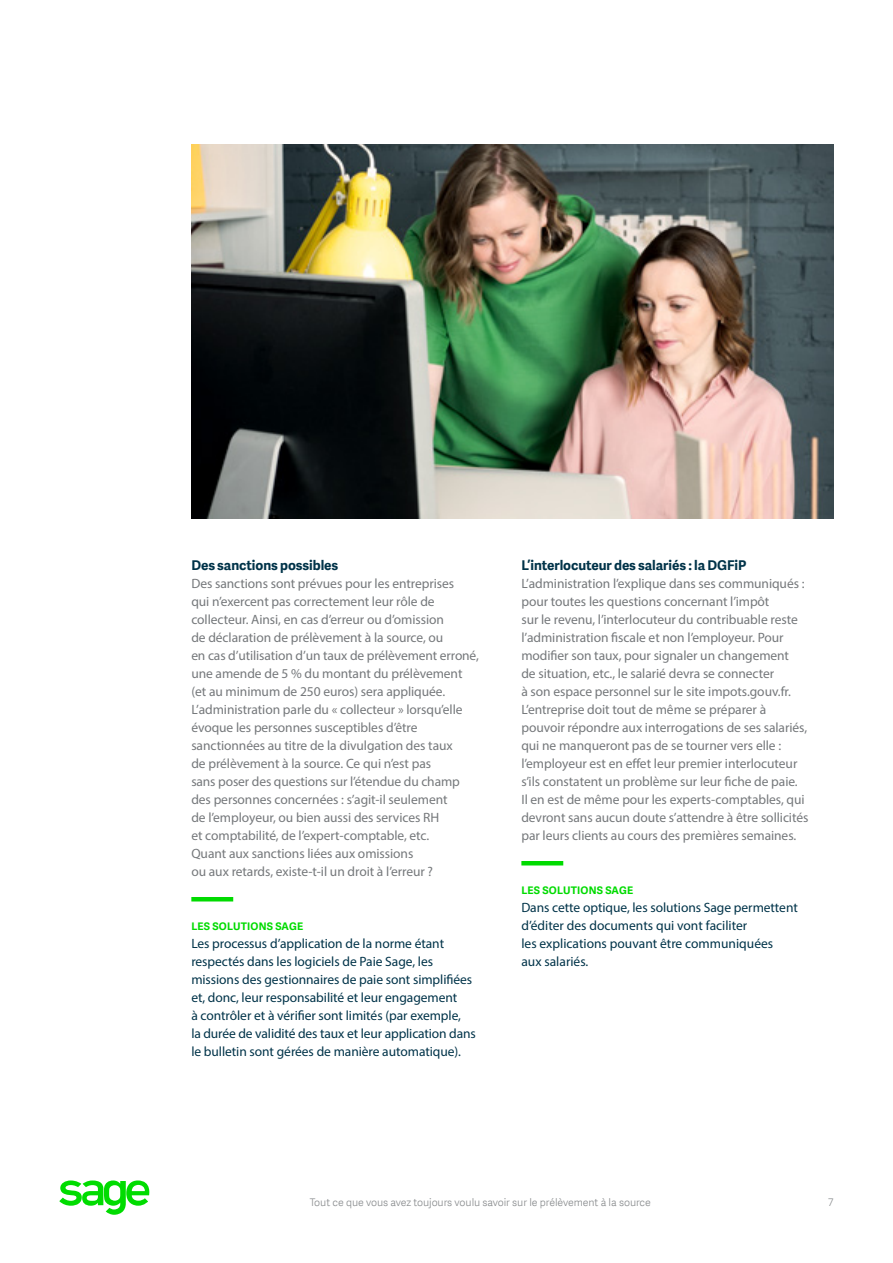
<style>
.page{position:relative;width:893px;height:1263px;background:#fff}
.page>*{position:absolute;margin:0;border:0;box-sizing:border-box;transform-origin:0 0}
.t1{font:13.5px/18px "Myriad Pro";letter-spacing:-.005em;color:#75787b}
.t2{font:13.5px/18px "Myriad Pro";letter-spacing:-.005em;color:#003349}
.t3{font:700 13.5px "Adelle Sans SAGE";letter-spacing:-.005em;color:#003349}
.t4{font:10.5px "Adelle Sans SAGE Lt";letter-spacing:-.005em;color:#888b8d}
.t5{font:700 10.5px "Adelle Sans SAGE";letter-spacing:.02em;color:#00db00}
</style>
<div class="page">
<svg style="left:59px;top:1181px;width:91px;height:34px"></svg>
<div style="left:191px;top:897px;width:42px;height:5px;background:#00db00"></div>
<div style="left:521px;top:861px;width:42px;height:5px;background:#00db00"></div>
<img style="left:191px;top:145px;width:642px;height:374px">
<p class="t3" style="left:191px;top:555px;width:148px">Des sanctions possibles</p>
<p class="t1" style="left:191px;top:574px;width:289px">Des sanctions sont prévues pour les entreprises<br>qui n’exercent pas correctement leur rôle de collecteur. Ainsi, en cas d’erreur ou d’omission<br>de déclaration de prélèvement à la source, ou<br>en cas d’utilisation d’un taux de prélèvement erroné, une amende de 5 % du montant du prélèvement (et au minimum de 250 euros) sera appliquée.<br>L’administration parle du « collecteur » lorsqu’elle évoque les personnes susceptibles d’être sanctionnées au titre de la divulgation des taux<br>de prélèvement à la source. Ce qui n’est pas<br>sans poser des questions sur l’étendue du champ des personnes concernées : s’agit-il seulement<br>de l’employeur, ou bien aussi des services RH<br>et comptabilité, de l’expert-comptable, etc.<br>Quant aux sanctions liées aux omissions<br>ou aux retards, existe-t-il un droit à l’erreur ?</p>
<p class="t5" style="left:191px;top:919px;width:113px">LES SOLUTIONS SAGE</p>
<p class="t2" style="left:191px;top:934px;width:286px">Les processus d’application de la norme étant respectés dans les logiciels de Paie Sage, les missions des gestionnaires de paie sont simplifiées et, donc, leur responsabilité et leur engagement<br>à contrôler et à vérifier sont limités (par exemple,<br>la durée de validité des taux et leur application dans le bulletin sont gérées de manière automatique).</p>
<p class="t3" style="left:521px;top:555px;width:226px">L’interlocuteur des salariés : la DGFiP</p>
<p class="t1" style="left:521px;top:574px;width:288px">L’administration l’explique dans ses communiqués : pour toutes les questions concernant l’impôt<br>sur le revenu, l’interlocuteur du contribuable reste l’administration fiscale et non l’employeur. Pour modifier son taux, pour signaler un changement<br>de situation, etc., le salarié devra se connecter<br>à son espace personnel sur le site impots.gouv.fr.<br>L’entreprise doit tout de même se préparer à pouvoir répondre aux interrogations de ses salariés, qui ne manqueront pas de se tourner vers elle : l’employeur est en effet leur premier interlocuteur s’ils constatent un problème sur leur fiche de paie.<br>Il en est de même pour les experts-comptables, qui devront sans aucun doute s’attendre à être sollicités par leurs clients au cours des premières semaines.</p>
<p class="t5" style="left:521px;top:883px;width:113px">LES SOLUTIONS SAGE</p>
<p class="t2" style="left:521px;top:898px;width:278px">Dans cette optique, les solutions Sage permettent d’éditer des documents qui vont faciliter<br>les explications pouvant être communiquées<br>aux salariés.</p>
<p class="t4" style="left:309px;top:1195px;width:343px">Tout ce que vous avez toujours voulu savoir sur le prélèvement à la source</p>
<p class="t4" style="left:828px;top:1195px;width:7px">7</p>
</div>
